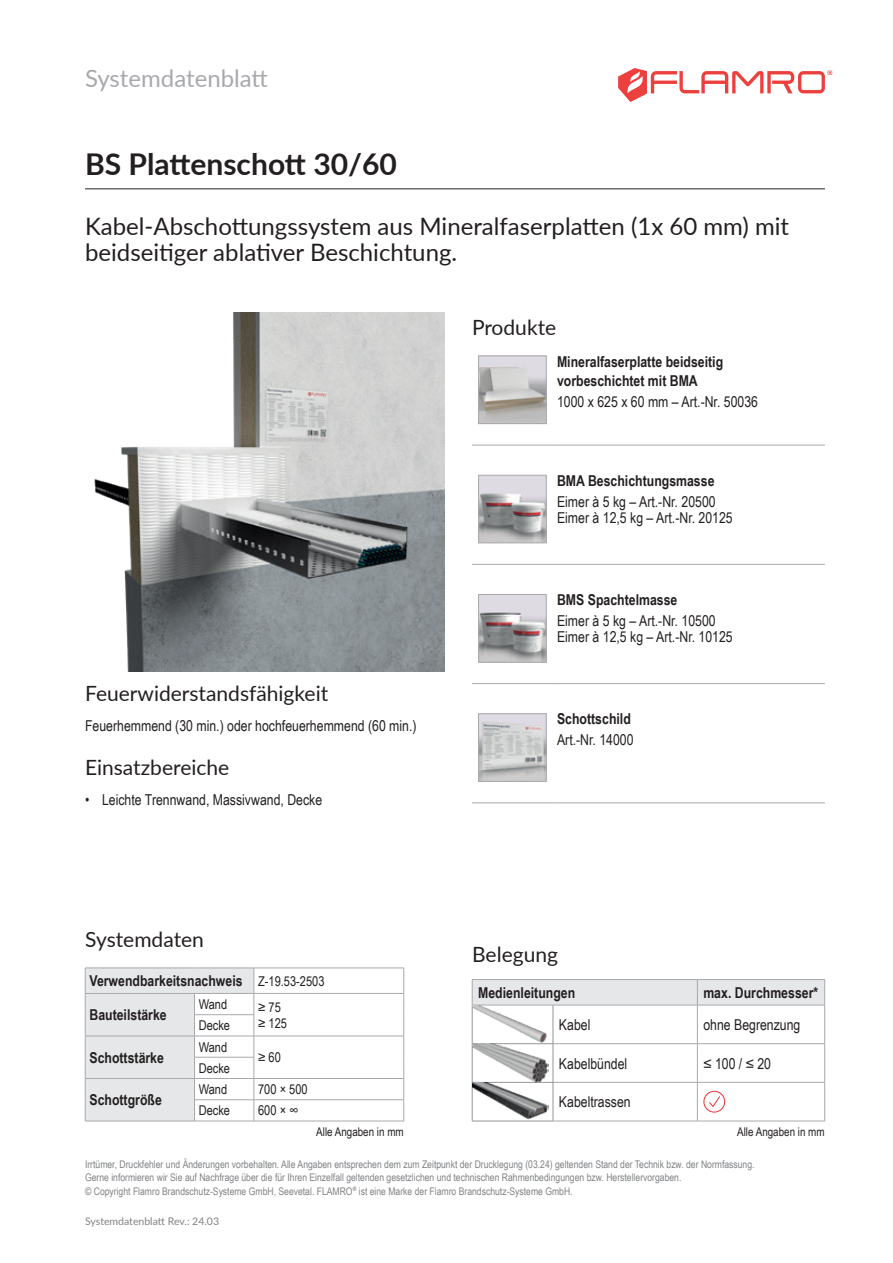
<style>
.page{position:relative;width:893px;height:1263px;background:#fff}
.page>*{position:absolute;margin:0;border:0;box-sizing:border-box;transform-origin:0 0}
.t1{font:700 30px "Lato";color:#231f20}
.t2{font:24px/25.5px "Lato";color:#231f20}
.t3{font:24px "Lato";color:#a8a9ad}
.t4{font:21px "Lato";color:#231f20}
.t5{font:15px/16.5px "Arial Narrow";color:#231f20}
.t6{font:700 15px/19.5px "Arial Narrow";color:#231f20}
.t7{font:13.5px "Arial Narrow";color:#231f20}
.t8{font:12px "Arial Narrow";color:#231f20}
.t9{font:10.5px/13.6px "Arial Narrow";color:#808285}
.t10{font:10.5px "Lato";color:#808285}
.s1{font-weight:400;font-size:13.5px}
</style>
<div class="page">
<svg style="left:618px;top:68px;width:214px;height:34px"></svg>
<hr style="left:85px;top:188px;width:740px;height:1px;background:#231f20">
<hr style="left:472px;top:1121px;width:81px;height:1px;background:#939598">
<hr style="left:553px;top:1121px;width:144px;height:1px;background:#a8a9ad">
<hr style="left:697px;top:1121px;width:128px;height:1px;background:#a8a9ad">
<svg style="left:472px;top:979px;width:353px;height:142px"></svg>
<hr style="left:85px;top:1121px;width:109px;height:1px;background:#a8a9ad">
<hr style="left:194px;top:1121px;width:60px;height:1px;background:#a8a9ad">
<hr style="left:254px;top:1121px;width:150px;height:1px;background:#a8a9ad">
<svg style="left:85px;top:968px;width:319px;height:153px"></svg>
<hr style="left:254px;top:993px;width:150px;height:1px;background:#a8a9ad">
<img style="left:94px;top:313px;width:350px;height:359px">
<hr style="left:553px;top:445px;width:272px;height:1px;background:#a8a9ad">
<hr style="left:472px;top:445px;width:81px;height:1px;background:#a8a9ad">
<img style="left:480px;top:358px;width:64px;height:64px">
<div style="left:478px;top:356px;width:68px;height:68px;border:1px solid #a8a9ad"></div>
<hr style="left:553px;top:683px;width:272px;height:1px;background:#a8a9ad">
<hr style="left:472px;top:683px;width:81px;height:1px;background:#a8a9ad">
<img style="left:480px;top:596px;width:64px;height:64px">
<div style="left:478px;top:594px;width:68px;height:68px;border:1px solid #a8a9ad"></div>
<hr style="left:472px;top:564px;width:81px;height:1px;background:#a8a9ad">
<hr style="left:553px;top:564px;width:272px;height:1px;background:#a8a9ad">
<img style="left:480px;top:477px;width:64px;height:64px">
<div style="left:478px;top:475px;width:68px;height:68px;border:1px solid #a8a9ad"></div>
<hr style="left:553px;top:803px;width:272px;height:1px;background:#a8a9ad">
<hr style="left:472px;top:803px;width:81px;height:1px;background:#a8a9ad">
<img style="left:480px;top:715px;width:64px;height:65px">
<div style="left:478px;top:713px;width:68px;height:69px;border:1px solid #a8a9ad"></div>
<h2 class="t3" style="left:85px;top:61px;width:184px">Systemdatenblatt</h2>
<h1 class="t1" style="left:85px;top:142px;width:313px">BS Plattenschott 30/60</h1>
<h2 class="t2" style="left:85px;top:213px;width:706px">Kabel-Abschottungssystem aus Mineralfaserplatten (1x 60 mm) mit beidseitiger ablativer Beschichtung.</h2>
<h3 class="t4" style="left:472px;top:312px;width:86px">Produkte</h3>
<h3 class="t6" style="left:557px;top:351px;width:168px">Mineralfaserplatte beidseitig vorbeschichtet mit BMA</h3>
<h3 class="t5" style="left:557px;top:393px;width:203px">1000 x 625 x 60 mm – Art.-Nr. 50036</h3>
<h3 class="t6" style="left:557px;top:470px;width:159px">BMA Beschichtungsmasse</h3>
<h3 class="t5" style="left:557px;top:493px;width:177px">Eimer à 5 kg – Art.-Nr. 20500<br>Eimer à 12,5 kg – Art.-Nr. 20125</h3>
<h3 class="t4" style="left:85px;top:678px;width:245px">Feuerwiderstandsfähigkeit</h3>
<h3 class="t5" style="left:85px;top:716px;width:333px">Feuerhemmend (30 min.) oder hochfeuerhemmend (60 min.)</h3>
<h3 class="t4" style="left:85px;top:752px;width:146px">Einsatzbereiche</h3>
<h3 class="t5" style="left:85px;top:791px;width:239px">• Leichte Trennwand, Massivwand, Decke</h3>
<h3 class="t4" style="left:85px;top:924px;width:120px">Systemdaten</h3>
<h3 class="t6" style="left:89px;top:970px;width:237px">Verwendbarkeitsnachweis <span class="s1">Z-19.53-2503</span></h3>
<h3 class="t6" style="left:89px;top:1004px;width:79px">Bauteilstärke</h3>
<p class="t7" style="left:199px;top:994px;width:30px">Wand</p>
<p class="t7" style="left:258px;top:997px;width:24px">≥ 75</p>
<p class="t7" style="left:199px;top:1015px;width:33px">Decke</p>
<p class="t7" style="left:258px;top:1013px;width:30px">≥ 125</p>
<h3 class="t6" style="left:89px;top:1047px;width:76px">Schottstärke</h3>
<h3 class="t6" style="left:89px;top:1089px;width:74px">Schottgröße</h3>
<p class="t7" style="left:199px;top:1037px;width:30px">Wand</p>
<p class="t7" style="left:199px;top:1058px;width:33px">Decke</p>
<p class="t7" style="left:258px;top:1047px;width:24px">≥ 60</p>
<p class="t7" style="left:199px;top:1079px;width:30px">Wand</p>
<p class="t7" style="left:258px;top:1079px;width:51px">700 × 500</p>
<p class="t7" style="left:199px;top:1101px;width:33px">Decke</p>
<p class="t7" style="left:258px;top:1101px;width:42px">600 × ∞</p>
<p class="t8" style="left:316px;top:1123px;width:89px">Alle Angaben in mm</p>
<h3 class="t6" style="left:557px;top:589px;width:122px">BMS Spachtelmasse</h3>
<h3 class="t5" style="left:557px;top:612px;width:177px">Eimer à 5 kg – Art.-Nr. 10500<br>Eimer à 12,5 kg – Art.-Nr. 10125</h3>
<h3 class="t6" style="left:557px;top:709px;width:75px">Schottschild</h3>
<h3 class="t5" style="left:557px;top:731px;width:78px">Art.-Nr. 14000</h3>
<h3 class="t4" style="left:472px;top:940px;width:87px">Belegung</h3>
<h3 class="t6" style="left:478px;top:982px;width:99px">Medienleitungen</h3>
<h3 class="t6" style="left:703px;top:982px;width:116px">max. Durchmesser*</h3>
<h3 class="t5" style="left:559px;top:1016px;width:33px">Kabel</h3>
<h3 class="t5" style="left:703px;top:1016px;width:99px">ohne Begrenzung</h3>
<h3 class="t5" style="left:559px;top:1054px;width:70px">Kabelbündel</h3>
<h3 class="t5" style="left:703px;top:1054px;width:69px">≤ 100 / ≤ 20</h3>
<h3 class="t5" style="left:559px;top:1093px;width:73px">Kabeltrassen</h3>
<p class="t8" style="left:737px;top:1123px;width:89px">Alle Angaben in mm</p>
<p class="t9" style="left:85px;top:1157px;width:671px">Irrtümer, Druckfehler und Änderungen vorbehalten. Alle Angaben entsprechen dem zum Zeitpunkt der Drucklegung (03.24) geltenden Stand der Technik bzw. der Normfassung.<br>Gerne informieren wir Sie auf Nachfrage über die für Ihren Einzelfall geltenden gesetzlichen und technischen Rahmenbedingungen bzw. Herstellervorgaben.<br>© Copyright Flamro Brandschutz-Systeme GmbH, Seevetal. FLAMRO<sup>®</sup> ist eine Marke der Flamro Brandschutz-Systeme GmbH.</p>
<p class="t10" style="left:85px;top:1213px;width:136px">Systemdatenblatt Rev.: 24.03</p>
</div>
